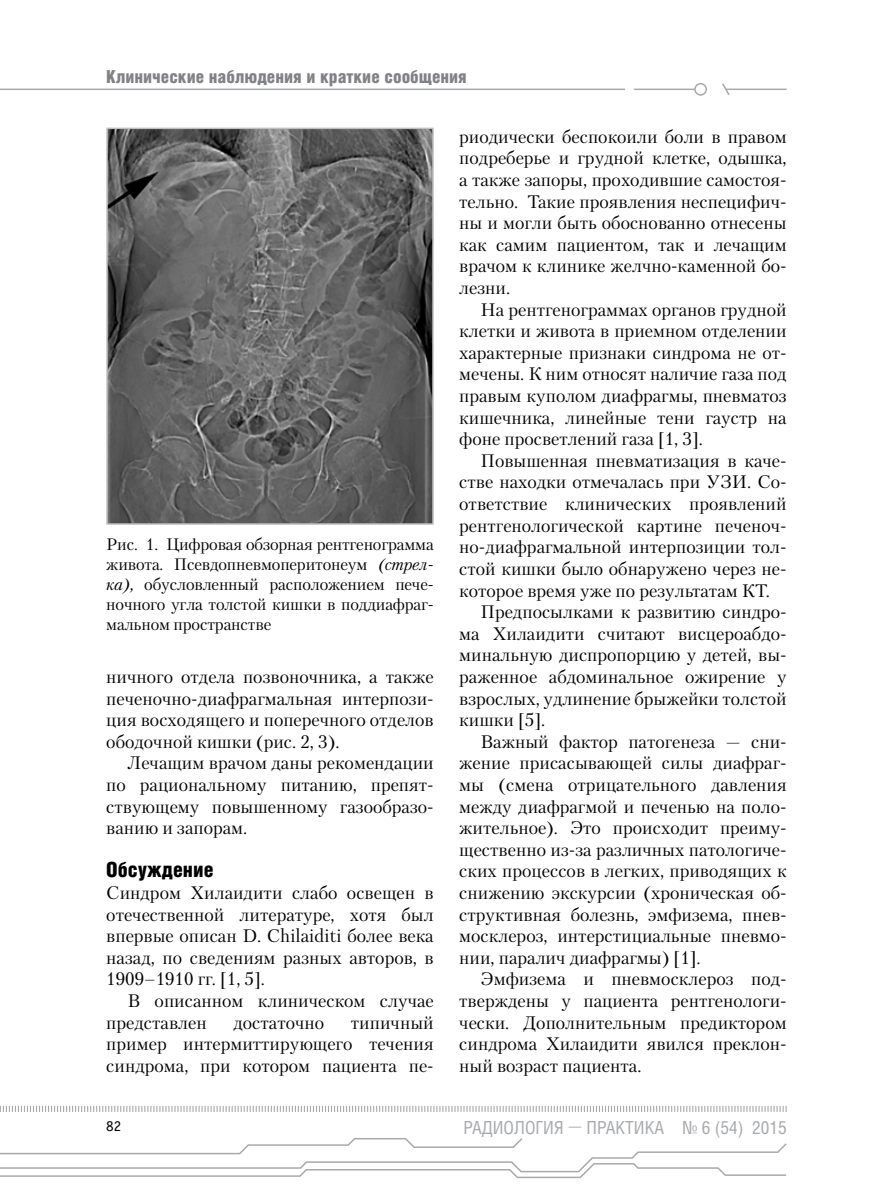
<style>
.page{position:relative;width:893px;height:1191px;background:#fff}
.page>*{position:absolute;margin:0;border:0;box-sizing:border-box;transform-origin:0 0}
.t1{font:900 21px "Helios Cond";color:#000}
.t2{font:18px/21.6px "Petersburg C";color:#000;text-align:justify}
.t3{font:900 18px "Helios Cond";color:#808285}
.t4{font:18px "Helios Cond";color:#a7a9ac}
.t5{font:16.5px/19.8px "Petersburg C";letter-spacing:-.01em;color:#000}
.t6{font:15px "Officina Sans C";color:#000}
.s1{font-style:italic}
.s2{font-family:"Petersburg C";font-weight:700}
</style>
<div class="page">
<svg style="left:0;top:1106px;width:787px;height:6px"></svg>
<svg style="left:0;top:1138px;width:787px;height:40px"></svg>
<hr style="left:0;top:89px;width:625px;height:1px;background:#a7a9ac">
<hr style="left:634px;top:89px;width:61px;height:1px;background:#a7a9ac">
<div style="left:694px;top:83px;width:13px;height:13px;border:2px solid #a7a9ac;border-radius:50%"></div>
<hr style="left:725px;top:89px;width:62px;height:1px;background:#a7a9ac">
<svg style="left:722px;top:83px;width:9px;height:12px"></svg>
<img style="left:109px;top:131px;width:322px;height:391px">
<div style="left:106px;top:128px;width:328px;height:397px;border:2px solid #bcbec0"></div>
<p class="t3" style="left:106px;top:66px;width:362px">Клинические наблюдения и краткие сообщения</p>
<p class="t5" style="left:106px;top:534px;width:329px">Рис. 1. Цифровая обзорная рентгенограмма живота. Псевдопневмоперитонеум <span class="s1">(стрел&shy;ка),</span> обусловленный расположением пече&shy;ночного угла толстой кишки в поддиафраг&shy;мальном пространстве</p>
<p class="t2" style="left:106px;top:665px;width:329px">ничного отдела позвоночника, а также печеночно-диафрагмальная интерпози&shy;ция восходящего и поперечного отделов ободочной кишки (рис. 2, 3).</p>
<p class="t2" style="left:106px;top:752px;width:329px;text-indent:21px">Лечащим врачом даны рекомендации по рациональному питанию, препят&shy;ствующему повышенному газообразо&shy;ванию и запорам.</p>
<p class="t1" style="left:106px;top:858px;width:109px">Обсуждение</p>
<p class="t2" style="left:106px;top:881px;width:329px">Синдром Хилаидити слабо освещен в отечественной литературе, хотя был впервые описан D. Chilaiditi более века назад, по сведениям разных авторов, в 1909–1910 гг. [1, 5].</p>
<p class="t2" style="left:106px;top:989px;width:329px;text-indent:21px">В описанном клиническом случае представлен</p>
<p class="t2" style="left:106px;top:1011px;width:329px;text-indent:245px">типичный пример интермиттирующего течения синдрома, при котором пациента пе-</p>
<p class="t2" style="left:233px;top:1011px;width:92px">достаточно</p>
<p class="t2" style="left:459px;top:125px;width:329px">риодически беспокоили боли в правом подреберье и грудной клетке, одышка, а также запоры, проходившие самостоя&shy;тельно. Такие проявления неспецифич&shy;ны и могли быть обоснованно отнесены как самим пациентом, так и лечащим врачом к клинике желчно-каменной бо&shy;лезни.</p>
<p class="t2" style="left:459px;top:298px;width:329px;text-indent:21px">На рентгенограммах органов грудной клетки и живота в приемном отделении характерные признаки синдрома не от&shy;мечены. К ним относят наличие газа под правым куполом диафрагмы, пневматоз кишечника, линейные тени гаустр на фоне просветлений газа [1, 3].</p>
<p class="t2" style="left:480px;top:449px;width:308px">Повышенная пневматизация в каче-</p>
<p class="t2" style="left:459px;top:471px;width:329px">стве находки отмечалась при УЗИ. Со-</p>
<p class="t2" style="left:459px;top:493px;width:329px">ответствие клинических проявлений</p>
<p class="t2" style="left:459px;top:514px;width:329px">рентгенологической картине печеноч-</p>
<p class="t2" style="left:459px;top:536px;width:329px">но-диафрагмальной интерпозиции тол-</p>
<p class="t2" style="left:459px;top:557px;width:329px">стой кишки было обнаружено через не-</p>
<p class="t2" style="left:459px;top:579px;width:312px">которое время уже по результатам КТ.</p>
<p class="t2" style="left:480px;top:601px;width:308px">Предпосылками к развитию синдро-</p>
<p class="t2" style="left:459px;top:622px;width:329px">ма Хилаидити считают висцероабдо-</p>
<p class="t2" style="left:459px;top:644px;width:329px">минальную диспропорцию у детей, вы-</p>
<p class="t2" style="left:459px;top:665px;width:329px">раженное абдоминальное ожирение у</p>
<p class="t2" style="left:459px;top:687px;width:329px">взрослых, удлинение брыжейки толстой</p>
<p class="t2" style="left:459px;top:709px;width:88px">кишки [5].</p>
<p class="t2" style="left:480px;top:730px;width:308px">Важный фактор патогенеза — сни-</p>
<p class="t2" style="left:459px;top:752px;width:329px">жение присасывающей силы диафраг-</p>
<p class="t2" style="left:459px;top:773px;width:329px">мы (смена отрицательного давления</p>
<p class="t2" style="left:459px;top:795px;width:329px">между диафрагмой и печенью на поло-</p>
<p class="t2" style="left:459px;top:817px;width:329px">жительное). Это происходит преиму-</p>
<p class="t2" style="left:459px;top:838px;width:329px">щественно из-за различных патологиче-</p>
<p class="t2" style="left:459px;top:860px;width:329px">ских процессов в легких, приводящих к</p>
<p class="t2" style="left:459px;top:881px;width:329px">снижению экскурсии (хроническая об-</p>
<p class="t2" style="left:459px;top:903px;width:329px">структивная болезнь, эмфизема, пнев-</p>
<p class="t2" style="left:459px;top:925px;width:329px">москлероз, интерстициальные пневмо-</p>
<p class="t2" style="left:459px;top:946px;width:243px">нии, паралич диафрагмы) [1].</p>
<p class="t2" style="left:480px;top:968px;width:308px">Эмфизема и пневмосклероз под-</p>
<p class="t2" style="left:459px;top:989px;width:329px">тверждены у пациента рентгенологи-</p>
<p class="t2" style="left:459px;top:1011px;width:329px">чески. Дополнительным предиктором</p>
<p class="t2" style="left:459px;top:1033px;width:329px">синдрома Хилаидити явился преклон-</p>
<p class="t2" style="left:459px;top:1054px;width:184px">ный возраст пациента.</p>
<p class="t6" style="left:106px;top:1117px;width:17px">82</p>
<p class="t4" style="left:463px;top:1116px;width:325px">РАДИОЛОГИЯ <span class="s2">—</span> ПРАКТИКА № 6 (54) 2015</p>
</div>
